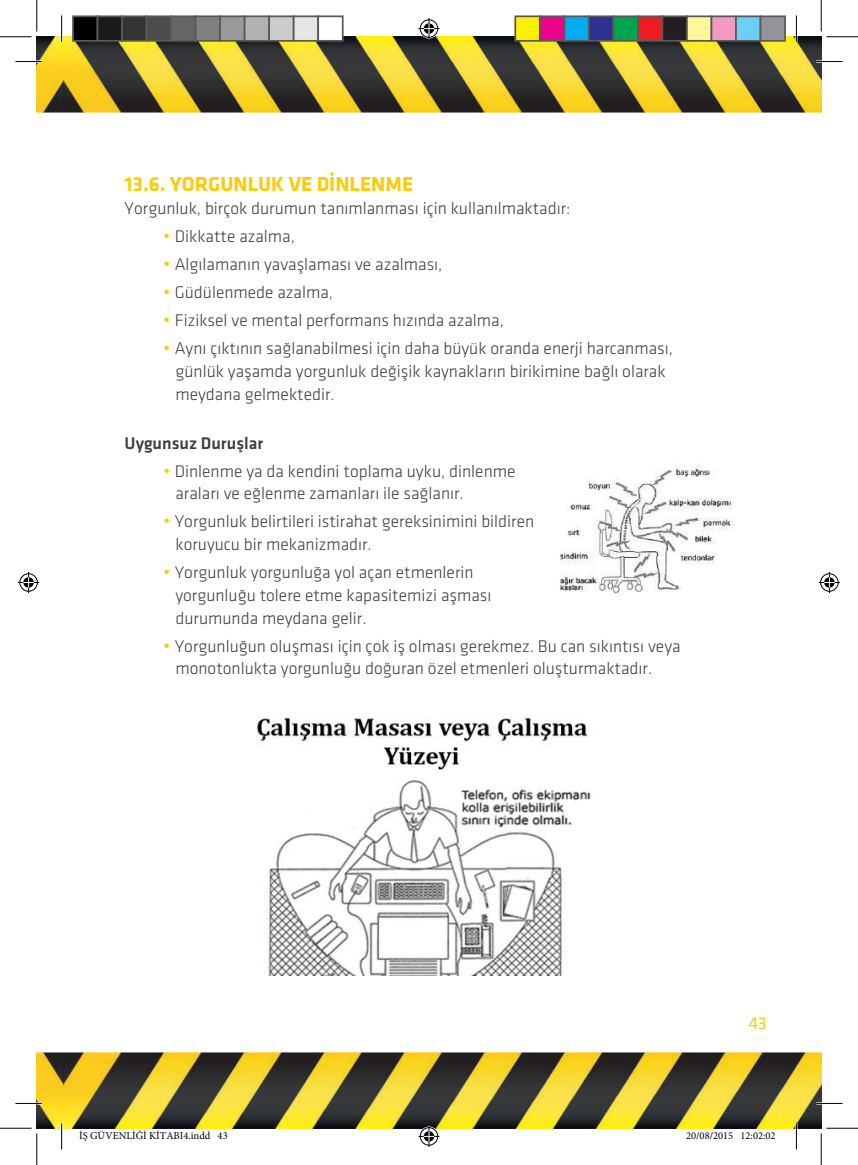
<style>
.page{position:relative;width:858px;height:1165px;background:#fff}
.page>*{position:absolute;margin:0;border:0;box-sizing:border-box;transform-origin:0 0}
.t1{font:700 21px "Klavika";color:#facc0c}
.t2{font:300 17.5px/22.8px "Klavika";color:#3e3e3f}
.t3{font:500 17.5px "Klavika";color:#3e3e3f}
.t4{font:17.5px "Klavika";color:#facc0c}
.t5{font:10.5px "Minion Pro";color:#000}
.s1{font-size:19.25px;color:#facc0c}
</style>
<div class="page">
<img style="left:37px;top:37px;width:784px;height:76px">
<img style="left:37px;top:1052px;width:784px;height:76px">
<img style="left:560px;top:463px;width:173px;height:134px">
<img style="left:256px;top:717px;width:335px;height:258px">
<hr style="left:15px;top:60px;width:27px;height:3px;background:#fff">
<hr style="left:816px;top:60px;width:26px;height:3px;background:#fff">
<hr style="left:15px;top:1102px;width:27px;height:2px;background:#fff">
<hr style="left:816px;top:1102px;width:26px;height:2px;background:#fff">
<hr style="left:60px;top:15px;width:3px;height:27px;background:#fff">
<hr style="left:60px;top:1123px;width:3px;height:26px;background:#fff">
<hr style="left:795px;top:15px;width:2px;height:27px;background:#fff">
<hr style="left:795px;top:1123px;width:2px;height:26px;background:#fff">
<svg style="left:15px;top:61px;width:27px;height:1px"></svg>
<svg style="left:816px;top:61px;width:26px;height:1px"></svg>
<svg style="left:15px;top:1103px;width:27px;height:1px"></svg>
<svg style="left:816px;top:1103px;width:26px;height:1px"></svg>
<svg style="left:61px;top:15px;width:1px;height:27px"></svg>
<svg style="left:61px;top:1123px;width:1px;height:26px"></svg>
<svg style="left:795px;top:15px;width:1px;height:27px"></svg>
<svg style="left:795px;top:1123px;width:1px;height:26px"></svg>
<hr style="left:0;top:36px;width:32px;height:1px;background:#000">
<hr style="left:826px;top:36px;width:31px;height:1px;background:#000">
<hr style="left:0;top:1128px;width:32px;height:1px;background:#000">
<hr style="left:826px;top:1128px;width:31px;height:1px;background:#000">
<hr style="left:36px;top:0;width:1px;height:31px;background:#000">
<hr style="left:36px;top:1133px;width:1px;height:32px;background:#000">
<hr style="left:820px;top:0;width:1px;height:31px;background:#000">
<hr style="left:820px;top:1133px;width:1px;height:32px;background:#000">
<svg style="left:418px;top:18px;width:21px;height:21px"></svg>
<svg style="left:418px;top:1126px;width:21px;height:21px"></svg>
<svg style="left:18px;top:572px;width:21px;height:21px"></svg>
<svg style="left:818px;top:572px;width:21px;height:21px"></svg>
<div style="left:73px;top:16px;width:24px;height:25px;background:#000"></div>
<div style="left:72px;top:15px;width:26px;height:27px;border:2px solid #595959"></div>
<div style="left:97px;top:16px;width:25px;height:25px;background:#191919"></div>
<div style="left:97px;top:15px;width:26px;height:27px;border:2px solid #595959"></div>
<div style="left:122px;top:16px;width:24px;height:25px;background:#333"></div>
<div style="left:121px;top:15px;width:26px;height:27px;border:2px solid #595959"></div>
<div style="left:146px;top:16px;width:25px;height:25px;background:#4d4d4d"></div>
<div style="left:146px;top:15px;width:26px;height:27px;border:2px solid #595959"></div>
<div style="left:171px;top:16px;width:24px;height:25px;background:#666"></div>
<div style="left:170px;top:15px;width:26px;height:27px;border:2px solid #595959"></div>
<div style="left:195px;top:16px;width:25px;height:25px;background:#808080"></div>
<div style="left:195px;top:15px;width:26px;height:27px;border:2px solid #595959"></div>
<div style="left:220px;top:16px;width:24px;height:25px;background:#999"></div>
<div style="left:219px;top:15px;width:26px;height:27px;border:2px solid #595959"></div>
<div style="left:244px;top:16px;width:25px;height:25px;background:#b2b2b2"></div>
<div style="left:244px;top:15px;width:26px;height:27px;border:2px solid #595959"></div>
<div style="left:269px;top:16px;width:24px;height:25px;background:#ccc"></div>
<div style="left:268px;top:15px;width:26px;height:27px;border:2px solid #595959"></div>
<div style="left:293px;top:16px;width:25px;height:25px;background:#e5e5e5"></div>
<div style="left:293px;top:15px;width:26px;height:27px;border:2px solid #595959"></div>
<div style="left:318px;top:16px;width:24px;height:25px;background:#fff"></div>
<div style="left:317px;top:15px;width:26px;height:27px;border:2px solid #595959"></div>
<div style="left:515px;top:16px;width:24px;height:25px;background:#fff101"></div>
<div style="left:514px;top:15px;width:26px;height:27px;border:2px solid #595959"></div>
<div style="left:539px;top:16px;width:25px;height:25px;background:#ed028c"></div>
<div style="left:538px;top:15px;width:27px;height:27px;border:2px solid #595959"></div>
<div style="left:564px;top:16px;width:24px;height:25px;background:#00aeef"></div>
<div style="left:563px;top:15px;width:26px;height:27px;border:2px solid #595959"></div>
<div style="left:588px;top:16px;width:25px;height:25px;background:#2e3092"></div>
<div style="left:587px;top:15px;width:27px;height:27px;border:2px solid #595959"></div>
<div style="left:613px;top:16px;width:24px;height:25px;background:#00a54f"></div>
<div style="left:612px;top:15px;width:26px;height:27px;border:2px solid #595959"></div>
<div style="left:637px;top:16px;width:25px;height:25px;background:#ee1d23"></div>
<div style="left:636px;top:15px;width:27px;height:27px;border:2px solid #595959"></div>
<div style="left:662px;top:16px;width:24px;height:25px;background:#231f20"></div>
<div style="left:661px;top:15px;width:26px;height:27px;border:2px solid #595959"></div>
<div style="left:686px;top:16px;width:25px;height:25px;background:#fff79a"></div>
<div style="left:685px;top:15px;width:27px;height:27px;border:2px solid #595959"></div>
<div style="left:711px;top:16px;width:24px;height:25px;background:#f499c2"></div>
<div style="left:710px;top:15px;width:26px;height:27px;border:2px solid #595959"></div>
<div style="left:735px;top:16px;width:25px;height:25px;background:#6bcff6"></div>
<div style="left:734px;top:15px;width:27px;height:27px;border:2px solid #595959"></div>
<div style="left:760px;top:16px;width:24px;height:25px;background:#939598"></div>
<div style="left:759px;top:15px;width:26px;height:27px;border:2px solid #595959"></div>
<p class="t1" style="left:125px;top:173px;width:290px">13.6. YORGUNLUK VE DİNLENME</p>
<p class="t2" style="left:125px;top:197px;width:447px">Yorgunluk, birçok durumun tanımlanması için kullanılmaktadır:</p>
<p class="t2" style="left:163px;top:225px;width:133px"><span class="s1">•</span> Dikkatte azalma,</p>
<p class="t2" style="left:163px;top:253px;width:281px"><span class="s1">•</span> Algılamanın yavaşlaması ve azalması,</p>
<p class="t2" style="left:163px;top:281px;width:171px"><span class="s1">•</span> Güdülenmede azalma,</p>
<p class="t2" style="left:163px;top:309px;width:342px"><span class="s1">•</span> Fiziksel ve mental performans hızında azalma,</p>
<p class="t2" style="left:175px;top:337px;width:499px;text-indent:-12px"><span class="s1">•</span> Aynı çıktının sağlanabilmesi için daha büyük oranda enerji harcanması, günlük yaşamda yorgunluk değişik kaynakların birikimine bağlı olarak meydana gelmektedir.</p>
<p class="t3" style="left:125px;top:434px;width:140px">Uygunsuz Duruşlar</p>
<p class="t2" style="left:175px;top:460px;width:341px;text-indent:-12px"><span class="s1">•</span> Dinlenme ya da kendini toplama uyku, dinlenme araları ve eğlenme zamanları ile sağlanır.</p>
<p class="t2" style="left:175px;top:511px;width:360px;text-indent:-12px"><span class="s1">•</span> Yorgunluk belirtileri istirahat gereksinimini bildiren koruyucu bir mekanizmadır.</p>
<p class="t2" style="left:175px;top:561px;width:317px;text-indent:-12px"><span class="s1">•</span> Yorgunluk yorgunluğa yol açan etmenlerin yorgunluğu tolere etme kapasitemizi aşması durumunda meydana gelir.</p>
<p class="t2" style="left:175px;top:635px;width:506px;text-indent:-12px"><span class="s1">•</span> Yorgunluğun oluşması için çok iş olması gerekmez. Bu can sıkıntısı veya monotonlukta yorgunluğu doğuran özel etmenleri oluşturmaktadır.</p>
<p class="t4" style="left:748px;top:1014px;width:19px">43</p>
<p class="t5" style="left:79px;top:1130px;width:150px">İŞ GÜVENLİĞİ KİTABI4.indd 43</p>
<p class="t5" style="left:685px;top:1130px;width:91px">20/08/2015 12:02:02</p>
</div>
